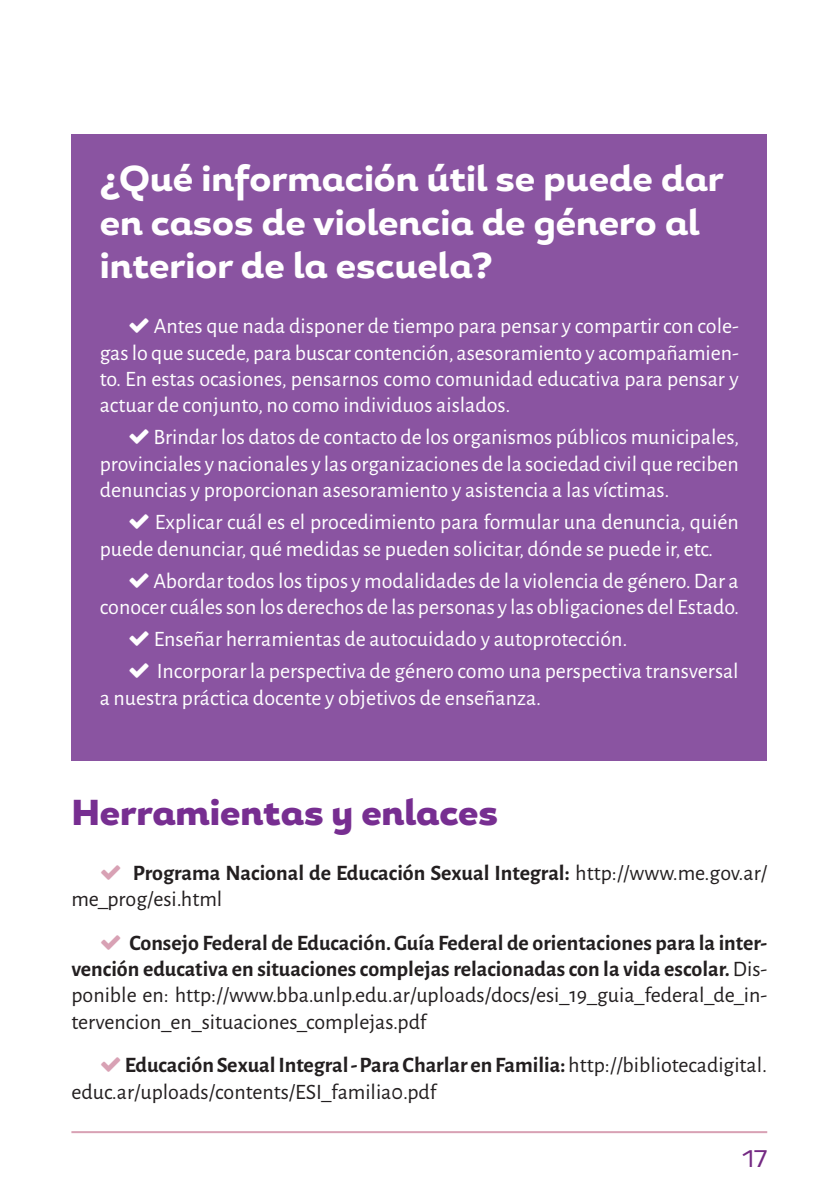
<style>
.page{position:relative;width:840px;height:1191px;background:#fff}
.page>*{position:absolute;margin:0;border:0;box-sizing:border-box;transform-origin:0 0}
.t1{font:800 36px/43.2px "Magallanes";color:#fff}
.t2{font:900 36px "Magallanes";color:#772e91}
.t3{font:24px "Magallanes";color:#742a83}
.t4{font:22px/26.4px "Alegreya Sans";color:#fff;text-align:justify}
.t5{font:700 22px/26.4px "Alegreya Sans";color:#231f20}
.t6{font:22px/26.4px "Alegreya Sans";color:#231f20}
.s1{font-weight:400}
.s2{font-weight:700}
</style>
<div class="page">
<hr style="left:71px;top:1131px;width:695px;height:2px;background:#d8a1b4">
<div style="left:71px;top:135px;width:695px;height:626px;background:#8a54a1"></div>
<h1 class="t1" style="left:100px;top:159px;width:625px">¿Qué información útil se puede dar en casos de violencia de género al interior de la escuela?</h1>
<p class="t4" style="left:100px;top:312px;width:640px;text-indent:54px">Antes que nada disponer de tiempo para pensar y compartir con cole&shy;gas lo que sucede, para buscar contención, asesoramiento y acompañamien&shy;to. En estas ocasiones, pensarnos como comunidad educativa para pensar y actuar de conjunto, no como individuos aislados.</p>
<p class="t4" style="left:100px;top:423px;width:640px;text-indent:54px">Brindar los datos de contacto de los organismos públicos municipales, provinciales y nacionales y las organizaciones de la sociedad civil que reciben denuncias y proporcionan asesoramiento y asistencia a las víctimas.</p>
<p class="t4" style="left:100px;top:508px;width:640px;text-indent:55px">Explicar cuál es el procedimiento para formular una denuncia, quién puede denunciar, qué medidas se pueden solicitar, dónde se puede ir, etc.</p>
<p class="t4" style="left:100px;top:566px;width:640px;text-align:right">Abordar todos los tipos y modalidades de la violencia de género. Dar a conocer cuáles son los derechos de las personas y las obligaciones del Estado.</p>
<p class="t4" style="left:154px;top:622px;width:586px;line-height:32px">Enseñar herramientas de autocuidado y autoprotección.<br>Incorporar la perspectiva de género como una perspectiva transversal</p>
<p class="t4" style="left:100px;top:683px;width:443px">a nuestra práctica docente y objetivos de enseñanza.</p>
<h1 class="t2" style="left:71px;top:789px;width:428px">Herramientas y enlaces</h1>
<p class="t5" style="left:71px;top:858px;width:697px;text-indent:61px">Programa Nacional de Educación Sexual Integral: <span class="s1">http://www.me.gov.ar/ me_prog/esi.html</span></p>
<p class="t5" style="left:71px;top:928px;width:697px;text-align:justify;text-indent:58px">Consejo Federal de Educación. Guía Federal de orientaciones para la inter&shy;vención educativa en situaciones complejas relacionadas con la vida escolar. <span class="s1">Dis&shy;ponible en: http://www.bba.unlp.edu.ar/uploads/docs/esi_19_guia_federal_de_in&shy;tervencion_en_situaciones_complejas.pdf</span></p>
<p class="t6" style="left:71px;top:1051px;width:697px;text-indent:53px"><span class="s2">Educación Sexual Integral - Para Charlar en Familia:</span> http://bibliotecadigital. educ.ar/uploads/contents/ESI_familia0.pdf</p>
<p class="t3" style="left:742px;top:1143px;width:26px">17</p>
</div>
